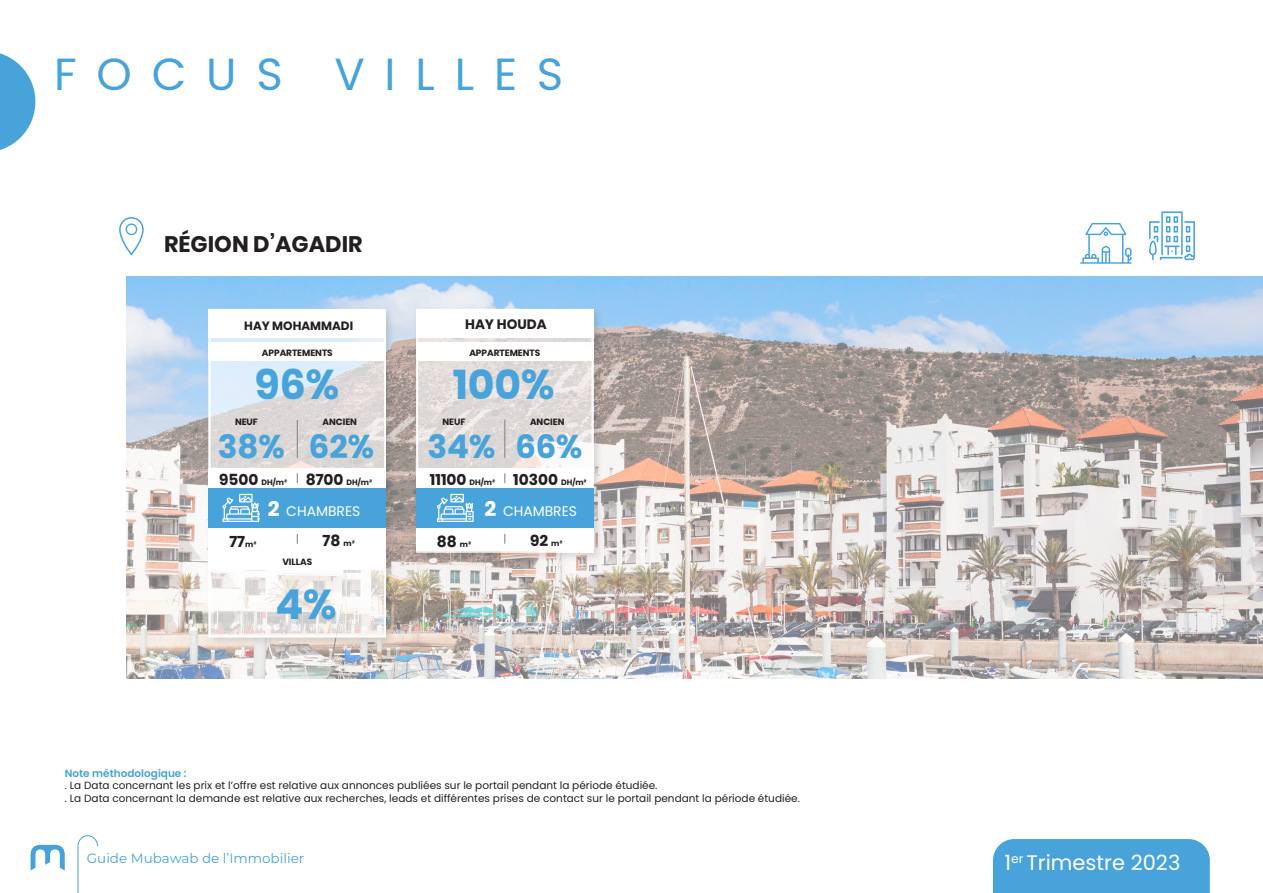
<style>
.page{position:relative;width:1263px;height:893px;background:#fff}
.page>*{position:absolute;margin:0;border:0;box-sizing:border-box;transform-origin:0 0}
.t1{font:45px "Poppins";letter-spacing:.44em;color:#48a3da}
.t2{font:700 41.4px "Poppins";color:#48a3da}
.t3{font:700 32.55px "Poppins";color:#48a3da}
.t4{font:700 22.5px "Poppins";color:#231f20}
.t5{font:21px "Poppins";color:#fff}
.t6{font:700 15.45px "Poppins";color:#231f20}
.t7{font:13.95px "Poppins";color:#fff}
.t8{font:700 13.65px "Poppins";color:#231f20}
.t9{font:13.5px "Montserrat";color:#47a2da}
.t10{font:700 12px "Poppins";color:#231f20}
.t11{font:10.5px "Poppins";color:#231f20}
.t12{font:600 10.5px "Poppins";color:#47a2da}
.t13{font:700 9px "Poppins";color:#231f20}
.t14{font:700 7.8px "Poppins";color:#231f20}
.s1{font-size:15.45px}
.s2{font-size:7.8px}
.s3{font-weight:700;font-size:20.85px}
</style>
<div class="page">
<div style="left:993px;top:839px;width:217px;height:54px;background:#48a3da"></div>
<svg style="left:31px;top:845px;width:34px;height:25px"></svg>
<svg style="left:77px;top:835px;width:21px;height:58px"></svg>
<svg style="left:126px;top:276px;width:1137px;height:403px;background:#bdbfc3"></svg>
<div style="left:206px;top:306px;width:191px;height:341px;background:#231f20;opacity:.25"></div>
<svg style="left:212px;top:337px;width:171px;height:297px"></svg>
<div style="left:413px;top:306px;width:191px;height:258px;background:#231f20;opacity:.25"></div>
<svg style="left:416px;top:337px;width:177px;height:216px;background:#e4dfdd"></svg>
<div style="left:119px;top:217px;width:25px;height:38px;border:2px solid #48a3da;border-radius:12px"></div>
<svg style="left:126px;top:223px;width:11px;height:12px"></svg>
<div style="left:209px;top:309px;width:177px;height:328px;border:2px solid #fff"></div>
<div style="left:209px;top:309px;width:177px;height:28px;background:#fff"></div>
<div style="left:209px;top:468px;width:85px;height:20px;background:#fff"></div>
<div style="left:292px;top:468px;width:94px;height:20px;background:#fff"></div>
<div style="left:209px;top:488px;width:177px;height:40px;background:#48a3da"></div>
<hr style="left:297px;top:420px;width:1px;height:38px;background:#8b8d90">
<div style="left:209px;top:528px;width:177px;height:23px;background:#fff"></div>
<svg style="left:296px;top:533px;width:2px;height:11px"></svg>
<div style="left:209px;top:342px;width:177px;height:19px;background:#fff"></div>
<div style="left:209px;top:551px;width:177px;height:19px;background:#fff"></div>
<div style="left:416px;top:309px;width:177px;height:28px;background:#fff"></div>
<div style="left:416px;top:468px;width:85px;height:20px;background:#fff"></div>
<div style="left:499px;top:468px;width:94px;height:20px;background:#fff"></div>
<div style="left:416px;top:488px;width:177px;height:40px;background:#48a3da"></div>
<hr style="left:504px;top:420px;width:1px;height:38px;background:#8b8d90">
<svg style="left:437px;top:494px;width:37px;height:28px"></svg>
<div style="left:416px;top:528px;width:177px;height:23px;background:#fff"></div>
<div style="left:416px;top:342px;width:177px;height:19px;background:#fff"></div>
<svg style="left:1080px;top:223px;width:52px;height:41px"></svg>
<svg style="left:1149px;top:211px;width:46px;height:49px"></svg>
<svg style="left:0;top:53px;width:35px;height:97px"></svg>
<svg style="left:222px;top:494px;width:38px;height:28px"></svg>
<p class="t1" style="left:54px;top:48px;width:511px">FOCUS VILLES</p>
<p class="t4" style="left:164px;top:231px;width:200px">RÉGION D’AGADIR</p>
<p class="t10" style="left:244px;top:319px;width:110px">HAY MOHAMMADI</p>
<p class="t8" style="left:465px;top:316px;width:83px">HAY HOUDA</p>
<p class="t13" style="left:262px;top:347px;width:72px">APPARTEMENTS</p>
<p class="t13" style="left:469px;top:347px;width:72px">APPARTEMENTS</p>
<p class="t2" style="left:255px;top:361px;width:86px">96%</p>
<p class="t13" style="left:235px;top:417px;width:24px">NEUF</p>
<p class="t13" style="left:322px;top:417px;width:36px">ANCIEN</p>
<p class="t3" style="left:218px;top:427px;width:68px">38%</p>
<p class="t3" style="left:309px;top:427px;width:67px">62%</p>
<p class="t2" style="left:453px;top:361px;width:103px">100%</p>
<p class="t3" style="left:427px;top:427px;width:69px">34%</p>
<p class="t3" style="left:515px;top:427px;width:69px">66%</p>
<p class="t13" style="left:442px;top:417px;width:24px">NEUF</p>
<p class="t13" style="left:530px;top:417px;width:36px">ANCIEN</p>
<p class="t14" style="left:219px;top:477px;width:69px"><span class="s1">9500</span> DH/m²</p>
<p class="t14" style="left:306px;top:477px;width:68px"><span class="s1">8700</span> DH/m²</p>
<p class="t6" style="left:430px;top:470px;width:67px">11100 <span class="s2">DH/m²</span></p>
<p class="t6" style="left:513px;top:470px;width:75px">10300 <span class="s2">DH/m²</span></p>
<p class="t7" style="left:268px;top:503px;width:94px"><span class="s3">2</span> CHAMBRES</p>
<p class="t7" style="left:484px;top:503px;width:94px"><span class="s3">2</span> CHAMBRES</p>
<p class="t6" style="left:229px;top:533px;width:29px">77<span class="s2">m²</span></p>
<p class="t6" style="left:323px;top:532px;width:34px">78 <span class="s2">m²</span></p>
<p class="t13" style="left:282px;top:556px;width:31px">VILLAS</p>
<p class="t2" style="left:275px;top:580px;width:63px">4%</p>
<p class="t6" style="left:437px;top:533px;width:36px">88 <span class="s2">m²</span></p>
<p class="t6" style="left:530px;top:532px;width:34px">92 <span class="s2">m²</span></p>
<p class="t12" style="left:65px;top:767px;width:123px">Note méthodologique :</p>
<p class="t11" style="left:65px;top:780px;width:594px">. La Data concernant les prix et l’offre est relative aux annonces publiées sur le portail pendant la période étudiée.</p>
<p class="t11" style="left:65px;top:792px;width:737px">. La Data concernant la demande est relative aux recherches, leads et différentes prises de contact sur le portail pendant la période étudiée.</p>
<p class="t9" style="left:87px;top:849px;width:219px">Guide Mubawab de l’Immobilier</p>
<h3 class="t5" style="left:1004px;top:850px;width:177px">1<sup>er</sup> Trimestre 2023</h3>
</div>
